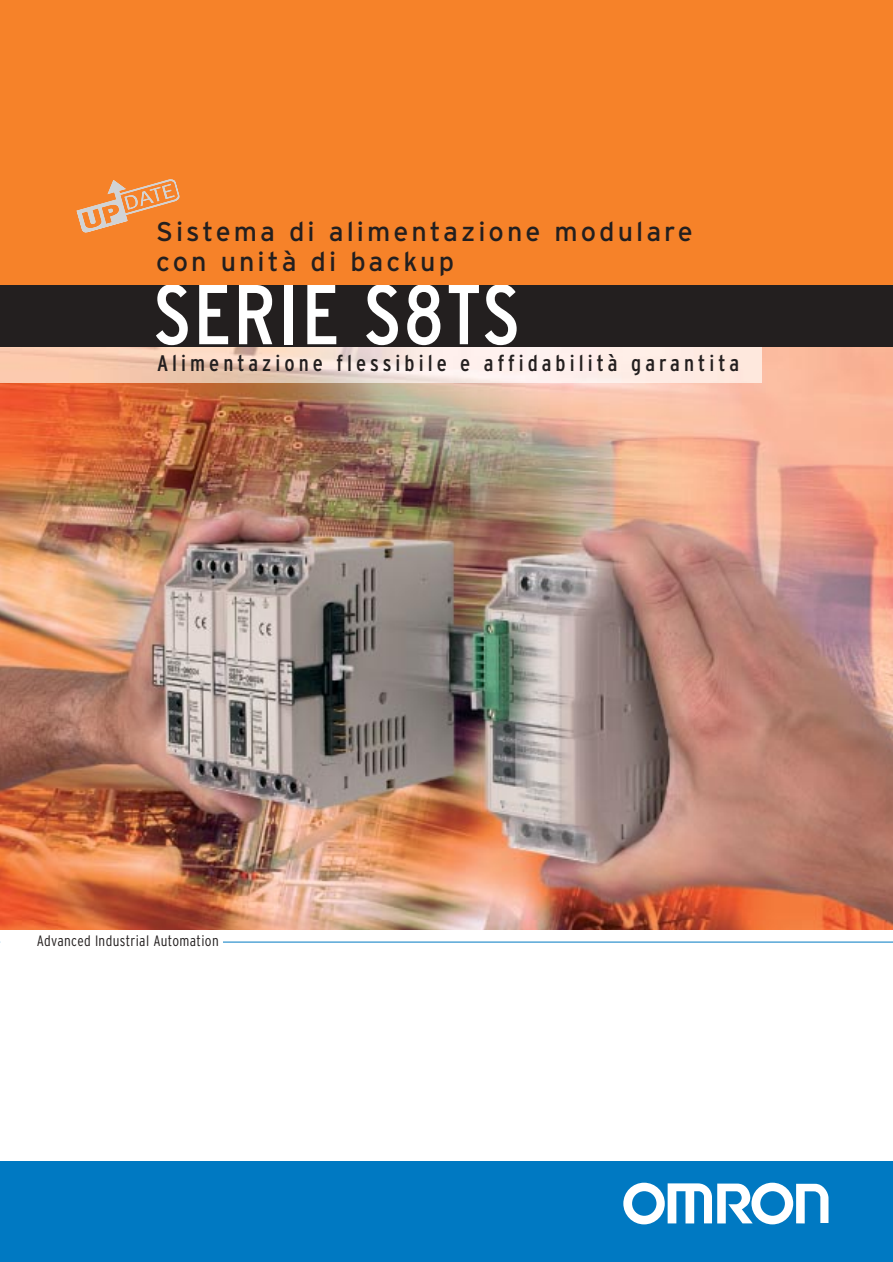
<style>
.page{position:relative;width:893px;height:1262px;background:#fff}
.page>*{position:absolute;margin:0;border:0;box-sizing:border-box;transform-origin:0 0}
.t1{font:condensed 84.6px "Interstate";letter-spacing:.025em;color:#fff}
.t2{font:27px/30px "Interstate";letter-spacing:.11em;color:#231f1f}
.t3{font:condensed 22.5px "Interstate";letter-spacing:.18em;color:#231f1f}
.t4{font:300 condensed 15px "Interstate";letter-spacing:.025em;color:#231f1f}
</style>
<div class="page">
<div style="left:1px;top:285px;width:891px;height:64px;background:#231f1f"></div>
<img style="left:1px;top:348px;width:891px;height:581px">
<img style="left:1px;top:348px;width:760px;height:35px">
<div style="left:1px;top:0;width:891px;height:285px;background:#f68229"></div>
<hr style="left:1px;top:941px;width:891px;height:1px;background:#0079c2">
<div style="left:0;top:1161px;width:892px;height:100px;background:#0079c2"></div>
<svg style="left:623px;top:1182px;width:205px;height:42px"></svg>
<div style="left:1px;top:932px;width:221px;height:19px;background:#fff"></div>
<svg style="left:76px;top:179px;width:104px;height:54px"></svg>
<p class="t2" style="left:156px;top:219px;width:538px">Sistema di alimentazione modulare con unità di backup</p>
<h1 class="t1" style="left:154px;top:283px;width:368px">SERIE S8TS</h1>
<p class="t3" style="left:157px;top:355px;width:583px">Alimentazione flessibile e affidabilità garantita</p>
<p class="t4" style="left:37px;top:935px;width:183px">Advanced Industrial Automation</p>
</div>
